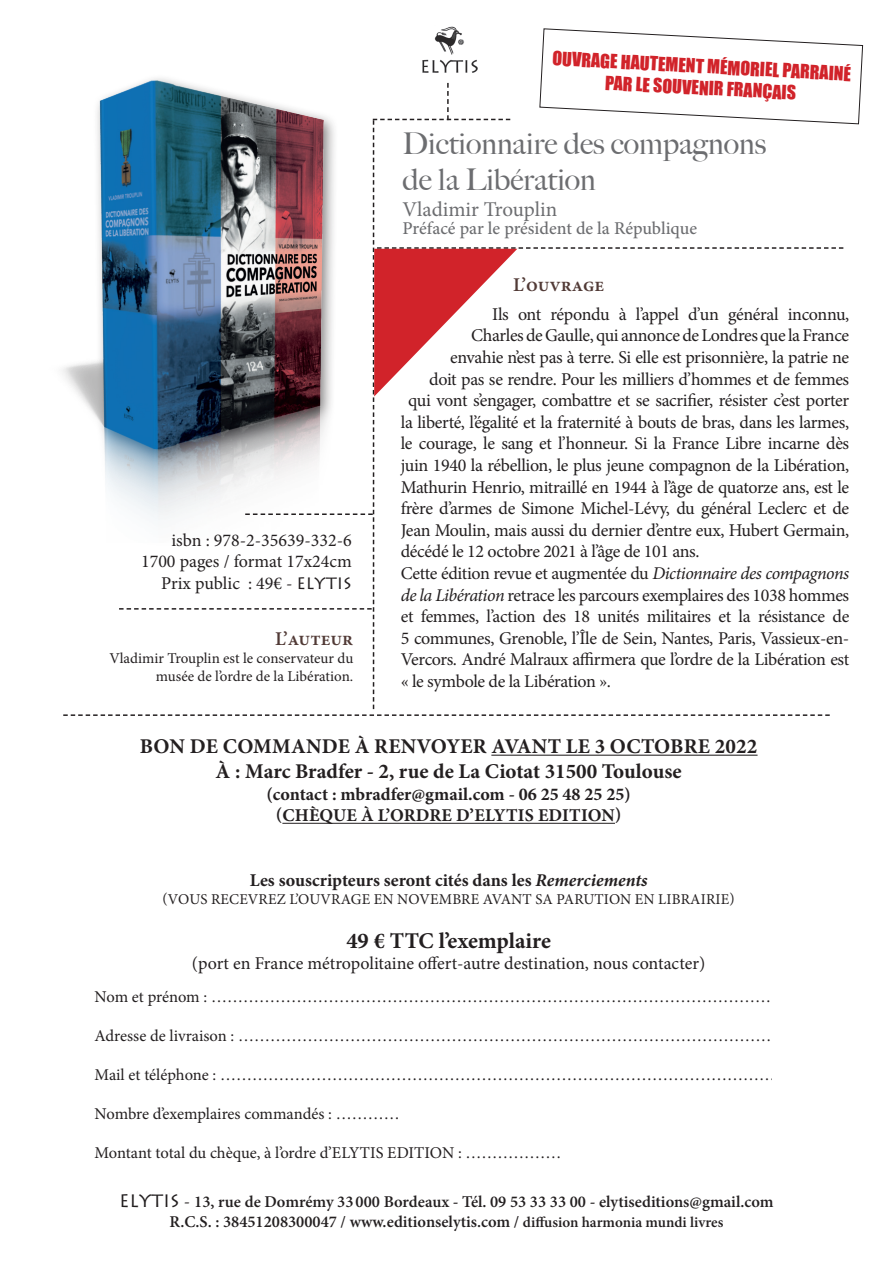
<style>
.page{position:relative;width:893px;height:1263px;background:#fff}
.page>*{position:absolute;margin:0;border:0;box-sizing:border-box;transform-origin:0 0}
.t1{font:500 30px/36px "Big Caslon";color:#6c6d70}
.t2{font:700 22.5px "Minion Pro";letter-spacing:-.005em;color:#231f20}
.t3{font:700 21px/25.2px "Minion Pro";letter-spacing:.005em;color:#231f20;text-align:center}
.t4{font:21px "Minion Pro";color:#6c6d70}
.t5{font:600 19.5px "Minion Pro";color:#513a36}
.t6{font:18px "Minion Pro";letter-spacing:-.02em;color:#231f20}
.t7{font:18px/21.6px "Minion Pro";color:#231f20;text-align:right}
.t8{font:700 18px/21.6px "Minion Pro";color:#231f20;text-align:center}
.t9{font:18px/21.6px "Impact";color:#d1232a;text-align:center}
.t10{font:500 18px "Minion Pro";color:#6c6d70}
.t11{font:16.5px "Minion Pro";letter-spacing:-.005em;color:#231f20}
.t12{font:600 16.5px/19.8px "Minion Pro";color:#231f20;text-align:center}
.t13{font:15px/18px "Minion Pro";color:#231f20;text-align:right}
.s1{font-family:"Lithos";font-size:16.5px}
.s2{font-style:italic}
.s3{font-family:"Lithos";font-weight:400;font-size:18px}
.s4{font-weight:400;font-size:18px}
.s5{font-size:15px}
</style>
<div class="page">
<hr style="left:491px;top:755px;width:266px;height:1px;background:#231f20">
<hr style="left:282px;top:823px;width:333px;height:1px;background:#231f20">
<svg style="left:63px;top:28px;width:800px;height:688px"></svg>
<p class="t9" style="left:553px;top:47px;width:301px;rotate:3deg">OUVRAGE HAUTEMENT MÉMORIEL PARRAINÉ<br>PAR LE SOUVENIR FRANÇAIS</p>
<p class="t7" style="left:141px;top:529px;width:212px">isbn : 978-2-35639-332-6<br>1700 pages / format 17x24cm<br>Prix public : 49€ - <span class="s1">ELYTIS</span></p>
<p class="t5" style="left:275px;top:625px;width:80px">L’auteur</p>
<p class="t13" style="left:109px;top:649px;width:245px">Vladimir Trouplin est le conservateur du musée de l’ordre de la Libération.</p>
<h1 class="t1" style="left:403px;top:125px;width:365px">Dictionnaire des compagnons de la Libération</h1>
<p class="t4" style="left:403px;top:195px;width:156px">Vladimir Trouplin</p>
<p class="t10" style="left:403px;top:216px;width:296px">Préfacé par le président de la République</p>
<p class="t5" style="left:513px;top:271px;width:93px">L’ouvrage</p>
<p class="t6" style="left:492px;top:302px;width:359px">Ils ont répondu à l’appel d’un général inconnu,</p>
<p class="t6" style="left:471px;top:323px;width:379px">Charles de Gaulle, qui annonce de Londres que la France</p>
<p class="t6" style="left:450px;top:345px;width:400px">envahie n’est pas à terre. Si elle est prisonnière, la patrie ne</p>
<p class="t6" style="left:429px;top:367px;width:421px">doit pas se rendre. Pour les milliers d’hommes et de femmes</p>
<p class="t6" style="left:408px;top:388px;width:442px">qui vont s’engager, combattre et se sacrifier, résister c’est porter</p>
<p class="t6" style="left:401px;top:410px;width:450px">la liberté, l’égalité et la fraternité à bouts de bras, dans les larmes,</p>
<p class="t6" style="left:401px;top:431px;width:450px">le courage, le sang et l’honneur. Si la France Libre incarne dès</p>
<p class="t6" style="left:401px;top:453px;width:450px">juin 1940 la rébellion, le plus jeune compagnon de la Libération,</p>
<p class="t6" style="left:401px;top:475px;width:450px">Mathurin Henrio, mitraillé en 1944 à l’âge de quatorze ans, est le</p>
<p class="t6" style="left:401px;top:496px;width:450px">frère d’armes de Simone Michel-Lévy, du général Leclerc et de</p>
<p class="t6" style="left:401px;top:518px;width:450px">Jean Moulin, mais aussi du dernier d’entre eux, Hubert Germain,</p>
<p class="t6" style="left:401px;top:539px;width:300px">décédé le 12 octobre 2021 à l’âge de 101 ans.</p>
<p class="t6" style="left:401px;top:561px;width:450px">Cette édition revue et augmentée du <span class="s2">Dictionnaire des compagnons</span></p>
<p class="t6" style="left:401px;top:583px;width:450px"><span class="s2">de la Libération</span> retrace les parcours exemplaires des 1038 hommes</p>
<p class="t6" style="left:401px;top:604px;width:450px">et femmes, l’action des 18 unités militaires et la résistance de</p>
<p class="t6" style="left:401px;top:626px;width:450px">5 communes, Grenoble, l’Île de Sein, Nantes, Paris, Vassieux-en-</p>
<p class="t6" style="left:401px;top:647px;width:450px">Vercors. André Malraux affirmera que l’ordre de la Libération est</p>
<p class="t6" style="left:401px;top:669px;width:212px">« le symbole de la Libération ».</p>
<p class="t3" style="left:140px;top:733px;width:619px">BON DE COMMANDE À RENVOYER AVANT LE 3 OCTOBRE 2022<br>À : Marc Bradfer - 2, rue de La Ciotat 31500 Toulouse</p>
<p class="t8" style="left:266px;top:783px;width:366px">(contact : mbradfer@gmail.com - 06 25 48 25 25) (CHÈQUE À L’ORDRE D’ELYTIS EDITION)</p>
<p class="t8" style="left:250px;top:869px;width:399px">Les souscripteurs seront cités dans les <span class="s2">Remerciements</span></p>
<p class="t13" style="left:163px;top:890px;width:573px">(VOUS RECEVREZ L’OUVRAGE EN NOVEMBRE AVANT SA PARUTION EN LIBRAIRIE)</p>
<p class="t2" style="left:346px;top:925px;width:206px">49 € TTC l’exemplaire</p>
<p class="t7" style="left:192px;top:953px;width:515px">(port en France métropolitaine offert-autre destination, nous contacter)</p>
<p class="t11" style="left:95px;top:985px;width:694px">Nom et prénom : ………………………………………………………………………………………………</p>
<p class="t11" style="left:95px;top:1024px;width:705px">Adresse de livraison : ……………………………………………………………………………………………</p>
<p class="t11" style="left:95px;top:1063px;width:703px">Mail et téléphone : ………………………………………………………………………………………………</p>
<p class="t11" style="left:95px;top:1102px;width:307px">Nombre d’exemplaires commandés : …………</p>
<p class="t11" style="left:95px;top:1141px;width:468px">Montant total du chèque, à l’ordre d’ELYTIS EDITION : ………………</p>
<p class="t12" style="left:119px;top:1191px;width:656px"><span class="s3">ELYTIS</span> <span class="s4">-</span> 13, rue de Domrémy 33 000 Bordeaux - Tél. 09 53 33 33 00 - elytiseditions@gmail.com<br>R.C.S. : 38451208300047 / www.editionselytis.com / <span class="s5">diffusion harmonia mundi livres</span></p>
</div>
